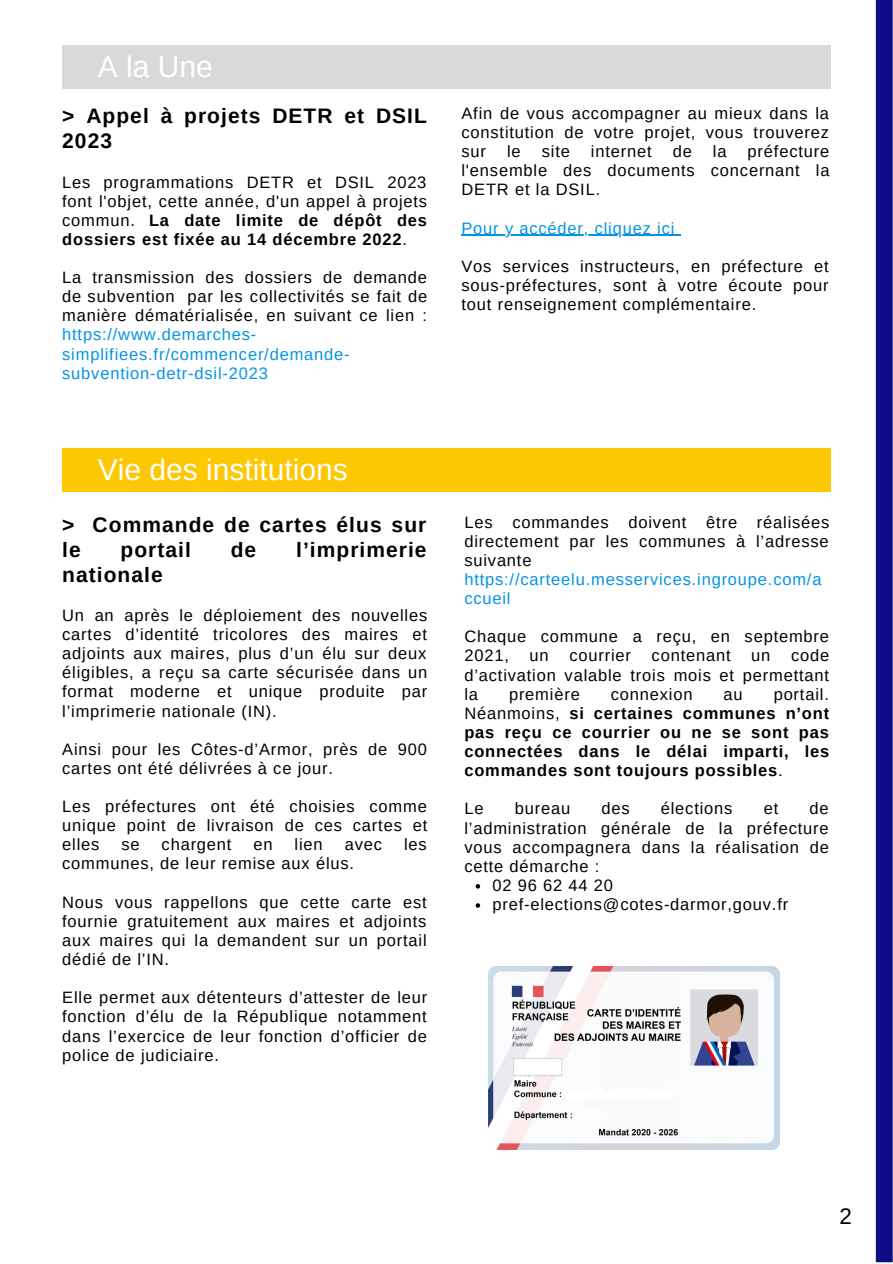
<style>
.page{position:relative;width:893px;height:1264px;background:#fff}
.page>*{position:absolute;margin:0;border:0;box-sizing:border-box;transform-origin:0 0}
.t1{font:30px "Arimo";color:#fff}
.t2{font:22.5px "Arimo";color:#000}
.t3{font:700 21px/24.8px "Arimo";letter-spacing:.05em;color:#000}
.t4{font:16.5px/19px "Arimo";letter-spacing:.05em;color:#000;text-align:justify}
.t5{font:16.5px/19px "Arimo";letter-spacing:.05em;color:#0393e6}
.t6{font:700 16.5px/19px "Arimo";letter-spacing:.05em;color:#000;text-align:justify}
.s1{font-weight:700}
.s2{font-weight:400}
</style>
<div class="page">
<div style="left:875px;top:0;width:17px;height:1262px;background:#0f0c88"></div>
<div style="left:62px;top:448px;width:768px;height:44px;background:#fcc703"></div>
<img style="left:488px;top:966px;width:291px;height:183px">
<svg style="left:475px;top:884px;width:5px;height:4px"></svg>
<svg style="left:475px;top:903px;width:5px;height:4px"></svg>
<div style="left:62px;top:45px;width:768px;height:44px;background:#d9d9d9"></div>
<hr style="left:461px;top:235px;width:214px;height:1px;background:#0393e6">
<h1 class="t1" style="left:98px;top:50px;width:116px">A la Une</h1>
<p class="t3" style="left:62px;top:104px;width:366px">&gt; Appel à projets DETR et DSIL<br>2023</p>
<p class="t4" style="left:62px;top:172px;width:366px">Les programmations DETR et DSIL 2023 font l'objet, cette année, d'un appel à projets commun. <span class="s1">La date limite de dépôt des dossiers est fixée au 14 décembre 2022</span>.</p>
<p class="t4" style="left:62px;top:268px;width:366px">La transmission des dossiers de demande de subvention par les collectivités se fait de manière dématérialisée, en suivant ce lien :</p>
<p class="t5" style="left:62px;top:325px;width:289px">https://www.demarches&shy;simplifiees.fr/commencer/demande&shy;subvention-detr-dsil-2023</p>
<h1 class="t1" style="left:98px;top:453px;width:251px">Vie des institutions</h1>
<p class="t3" style="left:62px;top:512px;width:365px">&gt; Commande de cartes élus sur le</p>
<p class="t3" style="left:121px;top:537px;width:72px">portail</p>
<p class="t3" style="left:231px;top:537px;width:27px">de</p>
<p class="t3" style="left:296px;top:537px;width:132px">l’imprimerie</p>
<p class="t3" style="left:62px;top:562px;width:102px">nationale</p>
<p class="t4" style="left:62px;top:605px;width:366px">Un an après le déploiement des nouvelles cartes d’identité tricolores des maires et adjoints aux maires, plus d’un élu sur deux éligibles, a reçu sa carte sécurisée dans un format moderne et unique produite par l’imprimerie nationale (IN).</p>
<p class="t4" style="left:62px;top:739px;width:366px">Ainsi pour les Côtes-d’Armor, près de 900 cartes ont été délivrées à ce jour.</p>
<p class="t4" style="left:62px;top:796px;width:366px">Les préfectures ont été choisies comme unique point de livraison de ces cartes et elles</p>
<p class="t4" style="left:121px;top:835px;width:20px">se</p>
<p class="t4" style="left:162px;top:835px;width:71px">chargent</p>
<p class="t4" style="left:253px;top:835px;width:21px">en</p>
<p class="t4" style="left:294px;top:835px;width:30px">lien</p>
<p class="t4" style="left:345px;top:835px;width:39px">avec</p>
<p class="t4" style="left:404px;top:835px;width:24px">les</p>
<p class="t4" style="left:62px;top:854px;width:293px">communes, de leur remise aux élus.</p>
<p class="t4" style="left:62px;top:892px;width:366px">Nous vous rappellons que cette carte est fournie gratuitement aux maires et adjoints aux maires qui la demandent sur un portail dédié de l’IN.</p>
<p class="t4" style="left:62px;top:988px;width:366px">Elle permet aux détenteurs d’attester de leur fonction d’élu de la République notamment dans l’exercice de leur fonction d’officier de police de judiciaire.</p>
<p class="t4" style="left:461px;top:104px;width:369px">Afin de vous accompagner au mieux dans la constitution de votre projet, vous trouverez sur</p>
<p class="t4" style="left:461px;top:142px;width:369px;text-indent:286px">préfecture l'ensemble des documents concernant la DETR et la DSIL.</p>
<p class="t5" style="left:461px;top:218px;width:214px">Pour y accéder, cliquez ici</p>
<p class="t4" style="left:461px;top:256px;width:368px">Vos services instructeurs, en préfecture et sous-préfectures, sont à votre écoute pour tout renseignement complémentaire.</p>
<p class="t4" style="left:507px;top:142px;width:15px">le</p>
<p class="t4" style="left:541px;top:142px;width:30px">site</p>
<p class="t4" style="left:591px;top:142px;width:62px">internet</p>
<p class="t4" style="left:672px;top:142px;width:21px">de</p>
<p class="t4" style="left:713px;top:142px;width:15px">la</p>
<p class="t4" style="left:464px;top:512px;width:366px">Les commandes doivent être réalisées directement par les communes à l’adresse suivante</p>
<p class="t5" style="left:464px;top:569px;width:358px">https://carteelu.messervices.ingroupe.com/a ccueil</p>
<p class="t4" style="left:464px;top:627px;width:366px">Chaque commune a reçu, en septembre<br>2021,</p>
<p class="t4" style="left:464px;top:646px;width:366px;text-indent:326px">code d’activation valable trois mois et permettant la</p>
<p class="t4" style="left:529px;top:646px;width:21px">un</p>
<p class="t4" style="left:569px;top:646px;width:63px">courrier</p>
<p class="t4" style="left:651px;top:646px;width:80px">contenant</p>
<p class="t4" style="left:751px;top:646px;width:21px">un</p>
<p class="t4" style="left:509px;top:684px;width:72px">première</p>
<p class="t4" style="left:610px;top:684px;width:83px">connexion</p>
<p class="t4" style="left:723px;top:684px;width:21px">au</p>
<p class="t6" style="left:464px;top:684px;width:366px;text-indent:309px"><span class="s2">portail.<br>Néanmoins,</span> si certaines communes n’ont pas reçu ce courrier ou ne se sont pas connectées dans le délai imparti, les commandes sont toujours possibles<span class="s2">.</span></p>
<p class="t4" style="left:464px;top:799px;width:21px">Le</p>
<p class="t4" style="left:514px;top:799px;width:57px">bureau</p>
<p class="t4" style="left:601px;top:799px;width:30px">des</p>
<p class="t4" style="left:660px;top:799px;width:73px">élections</p>
<p class="t4" style="left:763px;top:799px;width:16px">et</p>
<p class="t4" style="left:464px;top:799px;width:366px;text-indent:345px">de l’administration générale de la préfecture vous accompagnera dans la réalisation de cette démarche :</p>
<p class="t4" style="left:492px;top:875px;width:297px">02 96 62 44 20 pref-elections@cotes-darmor,gouv.fr</p>
<h2 class="t2" style="left:839px;top:1203px;width:14px">2</h2>
</div>
